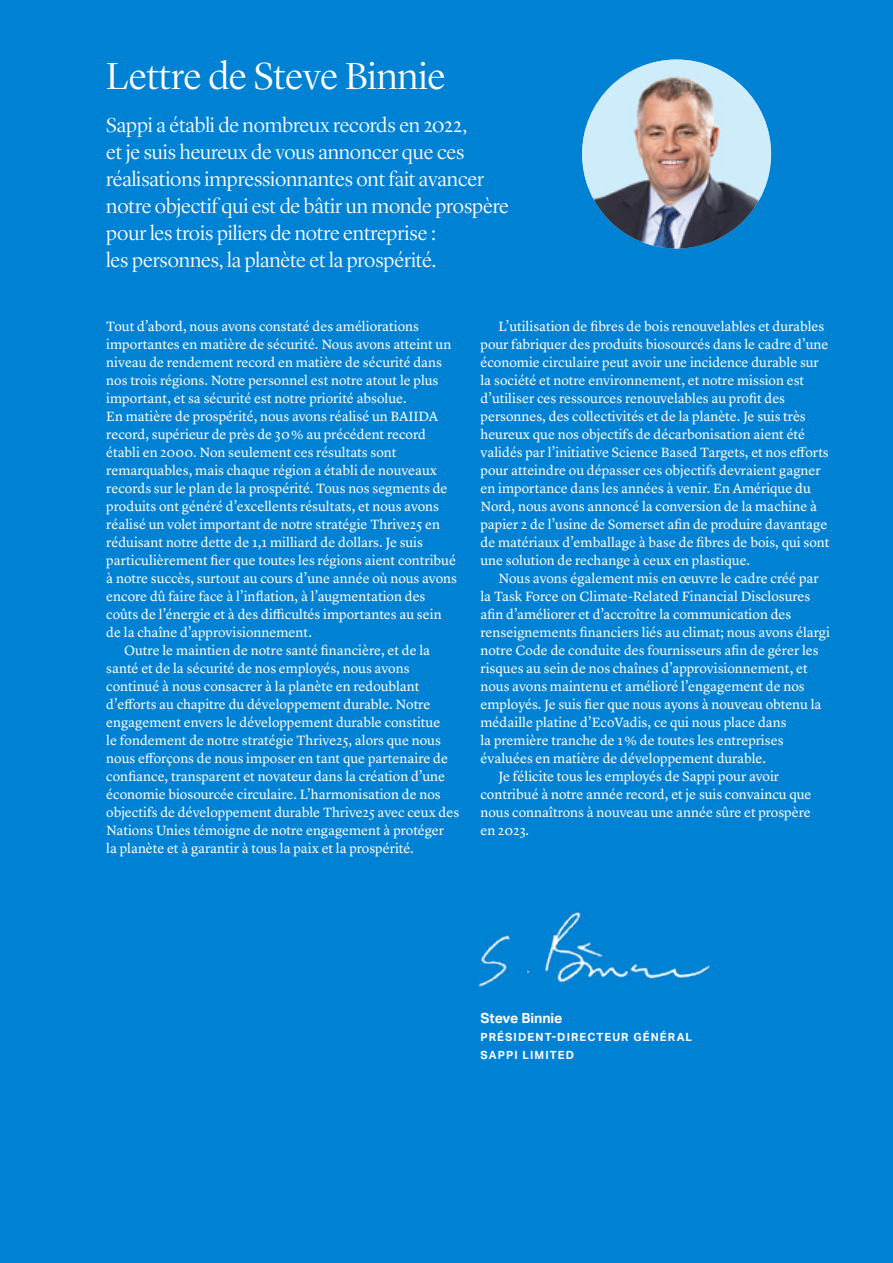
<style>
.page{position:relative;width:893px;height:1263px;background:#0082d4}
.page>*{position:absolute;margin:0;border:0;box-sizing:border-box;transform-origin:0 0}
.t1{font:300 39px "Lyon Display";color:#fff}
.t2{font:300 21px/27px "Lyon Display";letter-spacing:-.005em;color:#fff}
.t3{font:13.95px/18px "Lyon Text";color:#fff}
.t4{font:700 13.95px "Aktiv Grotesk";color:#fff}
.t5{font:700 11.25px/18px "Aktiv Grotesk";letter-spacing:.1em;color:#fff}
</style>
<div class="page">
<img style="left:582px;top:60px;width:189px;height:189px;border-radius:94px">
<img style="left:478px;top:911px;width:232px;height:76px">
<h1 class="t1" style="left:106px;top:48px;width:341px">Lettre de Steve Binnie</h1>
<p class="t2" style="left:106px;top:110px;width:404px">Sappi a établi de nombreux records en 2022,<br>et je suis heureux de vous annoncer que ces réalisations impressionnantes ont fait avancer notre objectif qui est de bâtir un monde prospère pour les trois piliers de notre entreprise :<br>les personnes, la planète et la prospérité.</p>
<p class="t3" style="left:106px;top:316px;width:314px">Tout d’abord, nous avons constaté des améliorations</p>
<p class="t3" style="left:106px;top:334px;width:346px">importantes en matière de sécurité. Nous avons atteint un</p>
<p class="t3" style="left:106px;top:352px;width:337px">niveau de rendement record en matière de sécurité dans</p>
<p class="t3" style="left:106px;top:370px;width:334px">nos trois régions. Notre personnel est notre atout le plus</p>
<p class="t3" style="left:106px;top:388px;width:302px">important, et sa sécurité est notre priorité absolue.</p>
<p class="t3" style="left:106px;top:406px;width:334px">En matière de prospérité, nous avons réalisé un BAIIDA</p>
<p class="t3" style="left:106px;top:424px;width:321px">record, supérieur de près de 30 % au précédent record</p>
<p class="t3" style="left:106px;top:442px;width:292px">établi en 2000. Non seulement ces résultats sont</p>
<p class="t3" style="left:106px;top:460px;width:332px">remarquables, mais chaque région a établi de nouveaux</p>
<p class="t3" style="left:106px;top:478px;width:343px">records sur le plan de la prospérité. Tous nos segments de</p>
<p class="t3" style="left:106px;top:496px;width:334px">produits ont généré d’excellents résultats, et nous avons</p>
<p class="t3" style="left:106px;top:514px;width:335px">réalisé un volet important de notre stratégie Thrive25 en</p>
<p class="t3" style="left:106px;top:532px;width:318px">réduisant notre dette de 1,1 milliard de dollars. Je suis</p>
<p class="t3" style="left:106px;top:550px;width:351px">particulièrement fier que toutes les régions aient contribué</p>
<p class="t3" style="left:106px;top:568px;width:352px">à notre succès, surtout au cours d’une année où nous avons</p>
<p class="t3" style="left:106px;top:586px;width:321px">encore dû faire face à l’inflation, à l’augmentation des</p>
<p class="t3" style="left:106px;top:604px;width:337px">coûts de l’énergie et à des difficultés importantes au sein</p>
<p class="t3" style="left:106px;top:622px;width:207px">de la chaîne d’approvisionnement.</p>
<p class="t3" style="left:124px;top:640px;width:307px">Outre le maintien de notre santé financière, et de la</p>
<p class="t3" style="left:106px;top:658px;width:305px">santé et de la sécurité de nos employés, nous avons</p>
<p class="t3" style="left:106px;top:676px;width:315px">continué à nous consacrer à la planète en redoublant</p>
<p class="t3" style="left:106px;top:694px;width:326px">d’efforts au chapitre du développement durable. Notre</p>
<p class="t3" style="left:106px;top:712px;width:336px">engagement envers le développement durable constitue</p>
<p class="t3" style="left:106px;top:730px;width:336px">le fondement de notre stratégie Thrive25, alors que nous</p>
<p class="t3" style="left:106px;top:748px;width:343px">nous efforçons de nous imposer en tant que partenaire de</p>
<p class="t3" style="left:106px;top:766px;width:340px">confiance, transparent et novateur dans la création d’une</p>
<p class="t3" style="left:106px;top:784px;width:336px">économie biosourcée circulaire. L’harmonisation de nos</p>
<p class="t3" style="left:106px;top:802px;width:354px">objectifs de développement durable Thrive25 avec ceux des</p>
<p class="t3" style="left:106px;top:820px;width:339px">Nations Unies témoigne de notre engagement à protéger</p>
<p class="t3" style="left:106px;top:838px;width:309px">la planète et à garantir à tous la paix et la prospérité.</p>
<p class="t3" style="left:480px;top:316px;width:351px;text-indent:18px">L’utilisation de fibres de bois renouvelables et durables pour fabriquer des produits biosourcés dans le cadre d’une économie circulaire peut avoir une incidence durable sur la société et notre environnement, et notre mission est d’utiliser ces ressources renouvelables au profit des personnes, des collectivités et de la planète. Je suis très heureux que nos objectifs de décarbonisation aient été validés par l’initiative Science Based Targets, et nos efforts pour atteindre ou dépasser ces objectifs devraient gagner en importance dans les années à venir. En Amérique du Nord, nous avons annoncé la conversion de la machine à papier 2 de l’usine de Somerset afin de produire davantage de matériaux d’emballage à base de fibres de bois, qui sont une solution de rechange à ceux en plastique.</p>
<p class="t3" style="left:498px;top:568px;width:322px">Nous avons également mis en œuvre le cadre créé par</p>
<p class="t3" style="left:480px;top:586px;width:331px">la Task Force on Climate-Related Financial Disclosures</p>
<p class="t3" style="left:480px;top:604px;width:312px">afin d’améliorer et d’accroître la communication des</p>
<p class="t3" style="left:480px;top:622px;width:351px">renseignements financiers liés au climat; nous avons élargi</p>
<p class="t3" style="left:480px;top:640px;width:340px">notre Code de conduite des fournisseurs afin de gérer les</p>
<p class="t3" style="left:480px;top:658px;width:329px">risques au sein de nos chaînes d’approvisionnement, et</p>
<p class="t3" style="left:480px;top:676px;width:326px">nous avons maintenu et amélioré l’engagement de nos</p>
<p class="t3" style="left:480px;top:694px;width:342px">employés. Je suis fier que nous ayons à nouveau obtenu la</p>
<p class="t3" style="left:480px;top:712px;width:308px">médaille platine d’EcoVadis, ce qui nous place dans</p>
<p class="t3" style="left:480px;top:730px;width:305px">la première tranche de 1 % de toutes les entreprises</p>
<p class="t3" style="left:480px;top:748px;width:287px">évaluées en matière de développement durable.</p>
<p class="t3" style="left:498px;top:766px;width:282px">Je félicite tous les employés de Sappi pour avoir</p>
<p class="t3" style="left:480px;top:784px;width:333px">contribué à notre année record, et je suis convaincu que</p>
<p class="t3" style="left:480px;top:802px;width:332px">nous connaîtrons à nouveau une année sûre et prospère</p>
<p class="t3" style="left:480px;top:820px;width:50px">en 2023.</p>
<p class="t4" style="left:480px;top:1010px;width:84px">Steve Binnie</p>
<p class="t5" style="left:480px;top:1028px;width:213px">PRÉSIDENT-DIRECTEUR GÉNÉRAL<br>SAPPI LIMITED</p>
</div>
